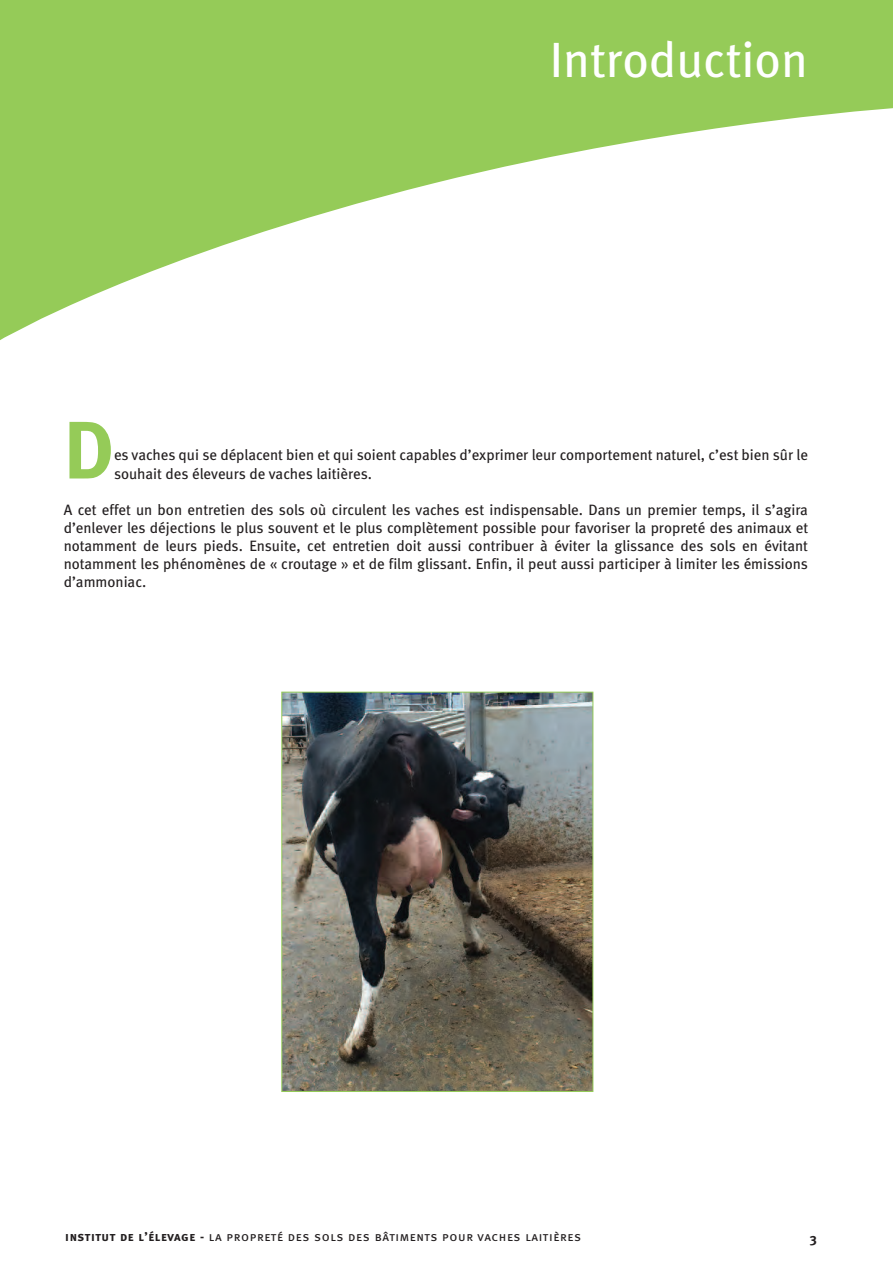
<style>
.page{position:relative;width:893px;height:1263px;background:#fff}
.page>*{position:absolute;margin:0;border:0;box-sizing:border-box;transform-origin:0 0}
.t1{font:81.45px "Meta Bold LF";color:#95cb58}
.t2{font:49.5px "Meta Book LF";color:#fff}
.t3{font:15px/18px "Meta Book LF";color:#231f20}
.t4{font:13.5px "Meta Bold LF";color:#231f20}
.t5{font:12.75px "Meta Book LF Caps";letter-spacing:.05em;color:#231f20}
.s1{font-family:"Meta Bold LF Caps"}
</style>
<div class="page">
<svg style="left:0;top:0;width:893px;height:340px;fill:#95cb58"></svg>
<img style="left:283px;top:694px;width:308px;height:396px">
<div style="left:281px;top:692px;width:312px;height:400px;border:1px solid #95cb58"></div>
<h2 class="t2" style="left:550px;top:30px;width:259px">Introduction</h2>
<h1 class="t1" style="left:64px;top:402px;width:52px">D</h1>
<p class="t3" style="left:114px;top:446px;width:695px">es vaches qui se déplacent bien et qui soient capables d’exprimer leur comportement naturel, c’est bien sûr le souhait des éleveurs de vaches laitières.</p>
<p class="t3" style="left:64px;top:500px;width:746px;text-align:justify">A cet effet un bon entretien des sols où circulent les vaches est indispensable. Dans un premier temps, il s’agira d’enlever les déjections le plus souvent et le plus complètement possible pour favoriser la propreté des animaux et notamment de leurs pieds. Ensuite, cet entretien doit aussi contribuer à éviter la glissance des sols en évitant notamment les phénomènes de « croutage » et de film glissant. Enfin, il peut aussi participer à limiter les émissions d’ammoniac.</p>
<p class="t5" style="left:65px;top:1229px;width:517px"><span class="s1">institut de l’élevage -</span> la propreté des sols des bâtiments pour vaches laitières</p>
<p class="t4" style="left:809px;top:1232px;width:9px">3</p>
</div>
